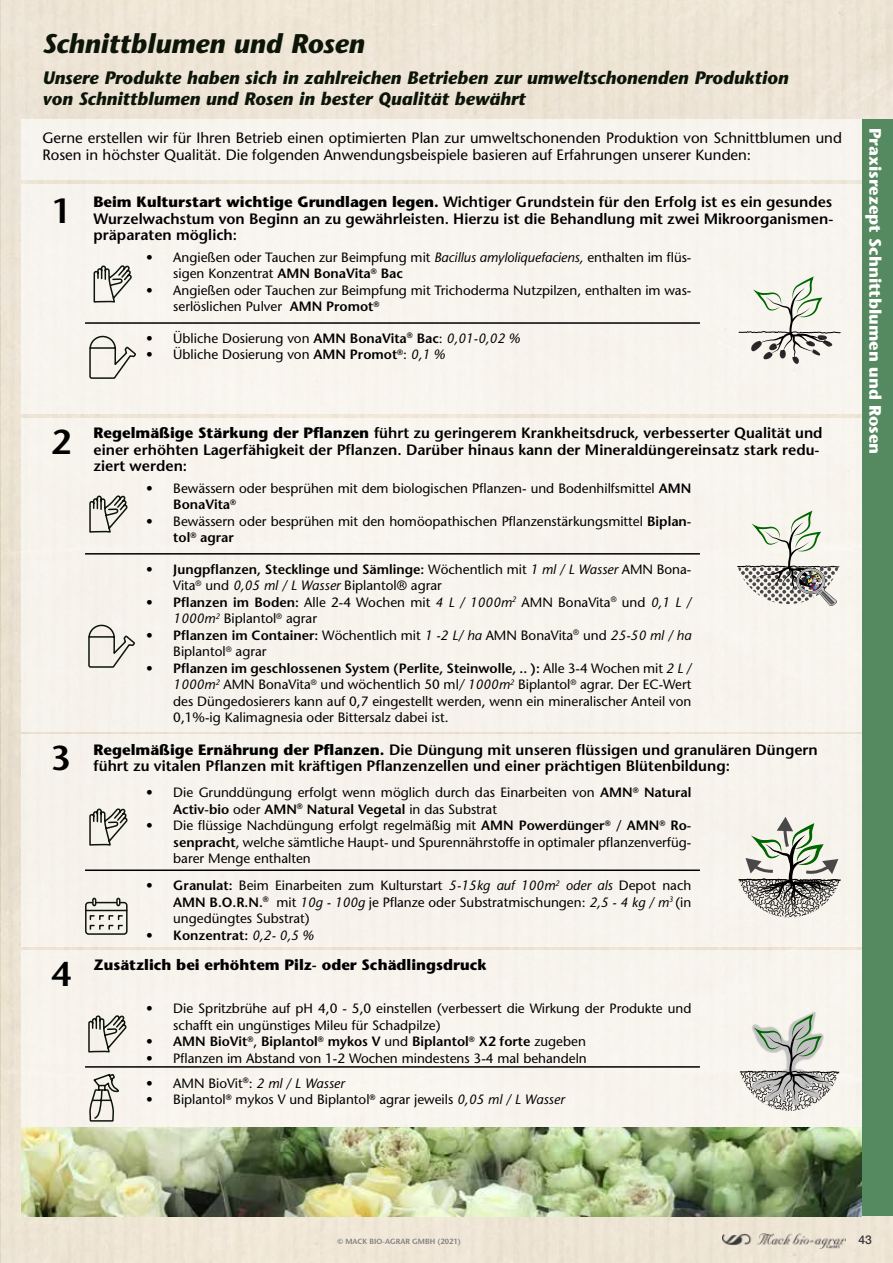
<style>
.page{position:relative;width:893px;height:1263px;background:#ede4d6}
.page>*{position:absolute;margin:0;border:0;box-sizing:border-box;transform-origin:0 0}
.t1{font:600 34.5px "Stone Sans";color:#000}
.t2{font:italic 700 27px "Stone Sans";color:#0c1508}
.t3{font:italic 700 18px/21px "Stone Sans";color:#0c1508}
.t4{font:700 16.5px "Stone Sans";color:#fff}
.t5{font:600 15px/16.5px "Stone Sans";color:#000}
.t6{font:15px/16.5px "Stone Sans";color:#000}
.t7{font:700 15px "Stone Sans";color:#000}
.t8{font:13.5px/16.5px "Stone Sans";color:#000}
.t9{font:600 13.5px "Stone Sans";color:#000}
.t10{font:500 12px "Helvetica Neue";color:#373636}
.t11{font:600 7.5px "Stone Sans";color:#808080}
.s1{font-weight:700}
.s2{font-style:italic}
.s3{font-weight:600}
.s4{font-weight:400;font-style:italic}
.s5{font-weight:400}
</style>
<div class="page">
<img style="left:723px;top:1231px;width:123px;height:17px">
<div style="left:21px;top:950px;width:841px;height:178px;background:#f8f4ed"></div>
<div style="left:21px;top:735px;width:841px;height:212px;background:#f7f3ec"></div>
<div style="left:21px;top:184px;width:841px;height:230px;background:#f8f4ee"></div>
<hr style="left:85px;top:322px;width:615px;height:2px;background:#000">
<div style="left:21px;top:119px;width:841px;height:61px;background:#f7f4ee"></div>
<div style="left:21px;top:418px;width:841px;height:313px;background:#f7f3ed"></div>
<hr style="left:85px;top:553px;width:615px;height:2px;background:#000">
<svg style="left:737px;top:511px;width:103px;height:95px"></svg>
<svg style="left:738px;top:276px;width:103px;height:88px"></svg>
<svg style="left:738px;top:817px;width:103px;height:100px"></svg>
<svg style="left:739px;top:1014px;width:100px;height:97px"></svg>
<div style="left:862px;top:119px;width:31px;height:1097px;background:#558960"></div>
<hr style="left:85px;top:869px;width:615px;height:2px;background:#000">
<hr style="left:85px;top:1066px;width:615px;height:2px;background:#000">
<img style="left:21px;top:1128px;width:841px;height:88px">
<svg style="left:93px;top:265px;width:39px;height:38px"></svg>
<svg style="left:89px;top:335px;width:47px;height:44px"></svg>
<svg style="left:89px;top:495px;width:39px;height:38px"></svg>
<svg style="left:88px;top:624px;width:47px;height:44px"></svg>
<svg style="left:89px;top:808px;width:39px;height:38px"></svg>
<div style="left:85px;top:902px;width:43px;height:33px;border:2px solid #0c1508;border-radius:3px"></div>
<svg style="left:116px;top:898px;width:4px;height:8px"></svg>
<svg style="left:92px;top:898px;width:4px;height:8px"></svg>
<hr style="left:86px;top:910px;width:41px;height:1px;background:#0c1508">
<svg style="left:89px;top:915px;width:34px;height:15px"></svg>
<svg style="left:88px;top:1015px;width:39px;height:38px"></svg>
<svg style="left:89px;top:1074px;width:30px;height:48px"></svg>
<h2 class="t2" style="left:43px;top:26px;width:324px">Schnittblumen und Rosen</h2>
<h3 class="t3" style="left:43px;top:67px;width:747px">Unsere Produkte haben sich in zahlreichen Betrieben zur umweltschonenden Produktion von Schnittblumen und Rosen in bester Qualität bewährt</h3>
<p class="t6" style="left:43px;top:130px;width:801px">Gerne erstellen wir für Ihren Betrieb einen optimierten Plan zur umweltschonenden Produktion von Schnittblumen und<br>Rosen in höchster Qualität. Die folgenden Anwendungsbeispiele basieren auf Erfahrungen unserer Kunden:</p>
<h1 class="t1" style="left:51px;top:189px;width:21px">1</h1>
<p class="t5" style="left:94px;top:194px;width:741px;text-align:justify"><span class="s1">Beim Kulturstart wichtige Grundlagen legen.</span> Wichtiger Grundstein für den Erfolg ist es ein gesundes Wurzelwachstum von Beginn an zu gewährleisten. Hierzu ist die Behandlung mit zwei Mikroorganismen&shy;präparaten möglich:</p>
<p class="t8" style="left:173px;top:249px;width:520px;text-indent:-27px">• Angießen oder Tauchen zur Beimpfung mit <span class="s2">Bacillus amyloliquefaciens,</span> enthalten im flüs&shy;sigen Konzentrat <span class="s3">AMN BonaVita</span><sup>®</sup> <span class="s3">Bac</span></p>
<p class="t8" style="left:173px;top:282px;width:520px;text-indent:-27px">• Angießen oder Tauchen zur Beimpfung mit Trichoderma Nutzpilzen, enthalten im was&shy;serlöslichen Pulver <span class="s3">AMN Promot</span><sup>®</sup></p>
<p class="t8" style="left:146px;top:330px;width:375px">• Übliche Dosierung von <span class="s3">AMN BonaVita</span><sup>®</sup> <span class="s3">Bac</span>: <span class="s2">0,01-0,02 %</span></p>
<p class="t8" style="left:146px;top:346px;width:300px">• Übliche Dosierung von <span class="s3">AMN Promot</span><sup>®</sup>: <span class="s2">0,1 %</span></p>
<h1 class="t1" style="left:51px;top:420px;width:21px">2</h1>
<p class="t5" style="left:94px;top:424px;width:731px"><span class="s1">Regelmäßige Stärkung der Pflanzen</span> führt zu geringerem Krankheitsdruck, verbesserter Qualität und einer erhöhten Lagerfähigkeit der Pflanzen. Darüber hinaus kann der Mineraldüngereinsatz stark redu&shy;ziert werden:</p>
<p class="t8" style="left:173px;top:479px;width:520px;text-indent:-27px">• Bewässern oder besprühen mit dem biologischen Pflanzen- und Bodenhilfsmittel <span class="s3">AMN<br>BonaVita</span><sup>®</sup></p>
<p class="t8" style="left:173px;top:512px;width:520px;text-indent:-27px">• Bewässern oder besprühen mit den homöopathischen Pflanzenstärkungsmittel <span class="s3">Biplan&shy;tol</span><sup>®</sup> <span class="s3">agrar</span></p>
<p class="t8" style="left:173px;top:561px;width:520px;text-indent:-27px"><span class="s3">• Jungpflanzen, Stecklinge und Sämlinge:</span> Wöchentlich mit <span class="s2">1 ml / L Wasser</span> AMN Bona-<br>Vita<sup>®</sup> und <span class="s2">0,05 ml / L Wasser</span> Biplantol® agrar</p>
<p class="t8" style="left:173px;top:594px;width:520px;text-indent:-27px"><span class="s3">• Pflanzen im Boden:</span> Alle 2-4 Wochen mit <span class="s2">4 L / 1000m</span><sup>2</sup> AMN BonaVita<sup>®</sup> und <span class="s2">0,1 L /<br>1000m</span><sup>2</sup> Biplantol<sup>®</sup> agrar</p>
<p class="t8" style="left:173px;top:627px;width:520px;text-indent:-27px"><span class="s3">• Pflanzen im Container:</span> Wöchentlich mit <span class="s2">1 -2 L/ ha</span> AMN BonaVita<sup>®</sup> und <span class="s2">25-50 ml / ha<br></span>Biplantol<sup>®</sup> agrar</p>
<p class="t8" style="left:173px;top:660px;width:520px;text-align:justify;text-indent:-27px"><span class="s3">• Pflanzen im geschlossenen System (Perlite, Steinwolle, .. ):</span> Alle 3-4 Wochen mit <span class="s2">2 L / 1000m</span><sup>2</sup> AMN BonaVita<sup>®</sup> und wöchentlich 50 ml<span class="s2">/ 1000m</span><sup>2</sup> Biplantol<sup>®</sup> agrar. Der EC-Wert des Düngedosierers kann auf 0,7 eingestellt werden, wenn ein mineralischer Anteil von 0,1%-ig Kalimagnesia oder Bittersalz dabei ist.</p>
<h1 class="t1" style="left:51px;top:736px;width:21px">3</h1>
<p class="t5" style="left:94px;top:741px;width:726px"><span class="s1">Regelmäßige Ernährung der Pflanzen.</span> Die Düngung mit unseren flüssigen und granulären Düngern führt zu vitalen Pflanzen mit kräftigen Pflanzenzellen und einer prächtigen Blütenbildung:</p>
<p class="t8" style="left:173px;top:784px;width:520px;text-indent:-27px">• Die Grunddüngung erfolgt wenn möglich durch das Einarbeiten von <span class="s3">AMN</span><sup>®</sup> <span class="s3">Natural<br>Activ-bio</span> oder <span class="s3">AMN</span><sup>®</sup> <span class="s3">Natural Vegetal</span> in das Substrat</p>
<p class="t8" style="left:173px;top:817px;width:520px;text-align:justify;text-indent:-27px">• Die flüssige Nachdüngung erfolgt regelmäßig mit <span class="s3">AMN Powerdünger</span><sup>®</sup> <span class="s3">/ AMN</span><sup>®</sup> <span class="s3">Ro&shy;senpracht</span>, welche sämtliche Haupt- und Spurennährstoffe in optimaler pflanzenverfüg&shy;barer Menge enthalten</p>
<p class="t8" style="left:173px;top:877px;width:520px;text-align:justify;text-indent:-27px"><span class="s3">• Granulat:</span> Beim Einarbeiten zum Kulturstart <span class="s2">5-15kg auf 100m</span><sup>2</sup> <span class="s2">oder als</span> Depot nach <span class="s3">AMN B.O.R.N.</span><sup>®</sup> mit <span class="s2">10g - 100g</span> je Pflanze oder Substratmischungen: <span class="s2">2,5 - 4 kg / m</span><sup>3</sup> (in ungedüngtes Substrat)</p>
<p class="t9" style="left:146px;top:926px;width:169px">• Konzentrat: <span class="s4">0,2- 0,5 %</span></p>
<h1 class="t1" style="left:51px;top:952px;width:21px">4</h1>
<p class="t7" style="left:94px;top:955px;width:395px">Zusätzlich bei erhöhtem Pilz- oder Schädlingsdruck</p>
<p class="t8" style="left:173px;top:1000px;width:520px;text-indent:-27px">• Die Spritzbrühe auf pH 4,0 - 5,0 einstellen (verbessert die Wirkung der Produkte und schafft ein ungünstiges Mileu für Schadpilze)</p>
<p class="t9" style="left:146px;top:1033px;width:441px">• AMN BioVit<sup>®</sup><span class="s5">,</span> Biplantol<sup>®</sup> mykos V <span class="s5">und</span> Biplantol<sup>®</sup> X2 forte <span class="s5">zugeben</span></p>
<p class="t8" style="left:146px;top:1049px;width:442px">• Pflanzen im Abstand von 1-2 Wochen mindestens 3-4 mal behandeln</p>
<p class="t8" style="left:146px;top:1075px;width:200px">• AMN BioVit<sup>®</sup>: <span class="s2">2 ml / L Wasser</span></p>
<p class="t8" style="left:146px;top:1091px;width:420px">• Biplantol<sup>®</sup> mykos V und Biplantol<sup>®</sup> agrar jeweils <span class="s2">0,05 ml / L Wasser</span></p>
<p class="t4" style="left:885px;top:128px;width:328px;rotate:90deg">Praxisrezept Schnittblumen und Rosen</p>
<p class="t11" style="left:337px;top:1237px;width:125px">© MACK BIO-AGRAR GMBH (2021)</p>
<p class="t10" style="left:858px;top:1232px;width:15px">43</p>
</div>
